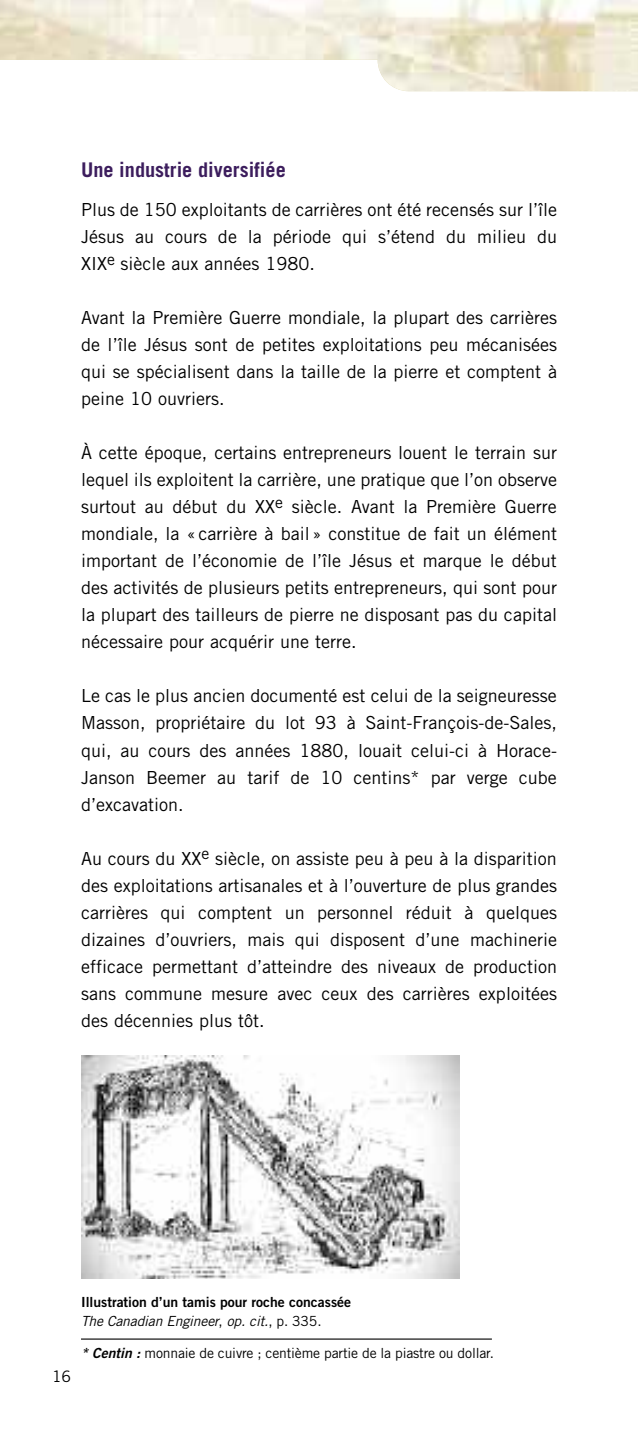
<style>
.page{position:relative;width:638px;height:1436px;background:#fff}
.page>*{position:absolute;margin:0;border:0;box-sizing:border-box;transform-origin:0 0}
.t1{font:700 20.25px "Trade Gothic";color:#3c1d5d}
.t2{font:18px/27px "Trade Gothic";color:#000;text-align:justify}
.t3{font:15.75px "Trade Gothic";color:#000}
.t4{font:13.95px "Trade Gothic";letter-spacing:-.01em;color:#000}
.t5{font:13.95px "Trade Gothic Bold Two";color:#000}
.t6{font:italic 13.95px "Trade Gothic";letter-spacing:-.01em;color:#000}
.s1{font-style:normal}
.s2{font-family:"Trade Gothic Bold Two";font-style:italic}
</style>
<div class="page">
<hr style="left:81px;top:1338px;width:411px;height:1px;background:#000">
<img style="left:81px;top:1055px;width:379px;height:223px">
<p class="t1" style="left:81px;top:162px;width:206px">Une industrie diversifiée</p>
<p class="t2" style="left:81px;top:198px;width:477px">Plus de 150 exploitants de carrières ont été recensés sur l’île Jésus au cours de la période qui s’étend du milieu du XIX<sup>e</sup> siècle aux années 1980.</p>
<p class="t2" style="left:81px;top:306px;width:477px">Avant la Première Guerre mondiale, la plupart des carrières de l’île Jésus sont de petites exploitations peu mécanisées qui se spécialisent dans la taille de la pierre et comptent à peine 10 ouvriers.</p>
<p class="t2" style="left:81px;top:441px;width:477px">À cette époque, certains entrepreneurs louent le terrain sur lequel ils exploitent la carrière, une pratique que l’on observe surtout au début du XX<sup>e</sup> siècle. Avant la Première Guerre mondiale, la « carrière à bail» constitue de fait un élément important de l’économie de l’île Jésus et marque le début des activités de plusieurs petits entrepreneurs, qui sont pour la plupart des tailleurs de pierre ne disposant pas du capital nécessaire pour acquérir une terre.</p>
<p class="t2" style="left:81px;top:684px;width:477px">Le cas le plus ancien documenté est celui de la seigneuresse Masson, propriétaire du lot 93 à Saint-François-de-Sales, qui, au cours des années 1880, louait celui-ci à Horace-Janson Beemer au tarif de 10 centins* par verge cube d’excavation.</p>
<p class="t2" style="left:81px;top:846px;width:477px">Au cours du XX<sup>e</sup> siècle, on assiste peu à peu à la disparition des exploitations artisanales et à l’ouverture de plus grandes carrières qui comptent un personnel réduit à quelques dizaines d’ouvriers, mais qui disposent d’une machinerie efficace permettant d’atteindre des niveaux de production sans commune mesure avec ceux des carrières exploitées des décennies plus tôt.</p>
<p class="t3" style="left:52px;top:1370px;width:21px">16</p>
<p class="t5" style="left:81px;top:1296px;width:272px">Illustration d’un tamis pour roche concassée</p>
<p class="t6" style="left:81px;top:1315px;width:242px">The Canadian Engineer<span class="s1">,</span> op. cit.<span class="s1">, p. 335.</span></p>
<p class="t4" style="left:81px;top:1347px;width:415px"><span class="s2">* Centin :</span> monnaie de cuivre ; centième partie de la piastre ou dollar.</p>
</div>
